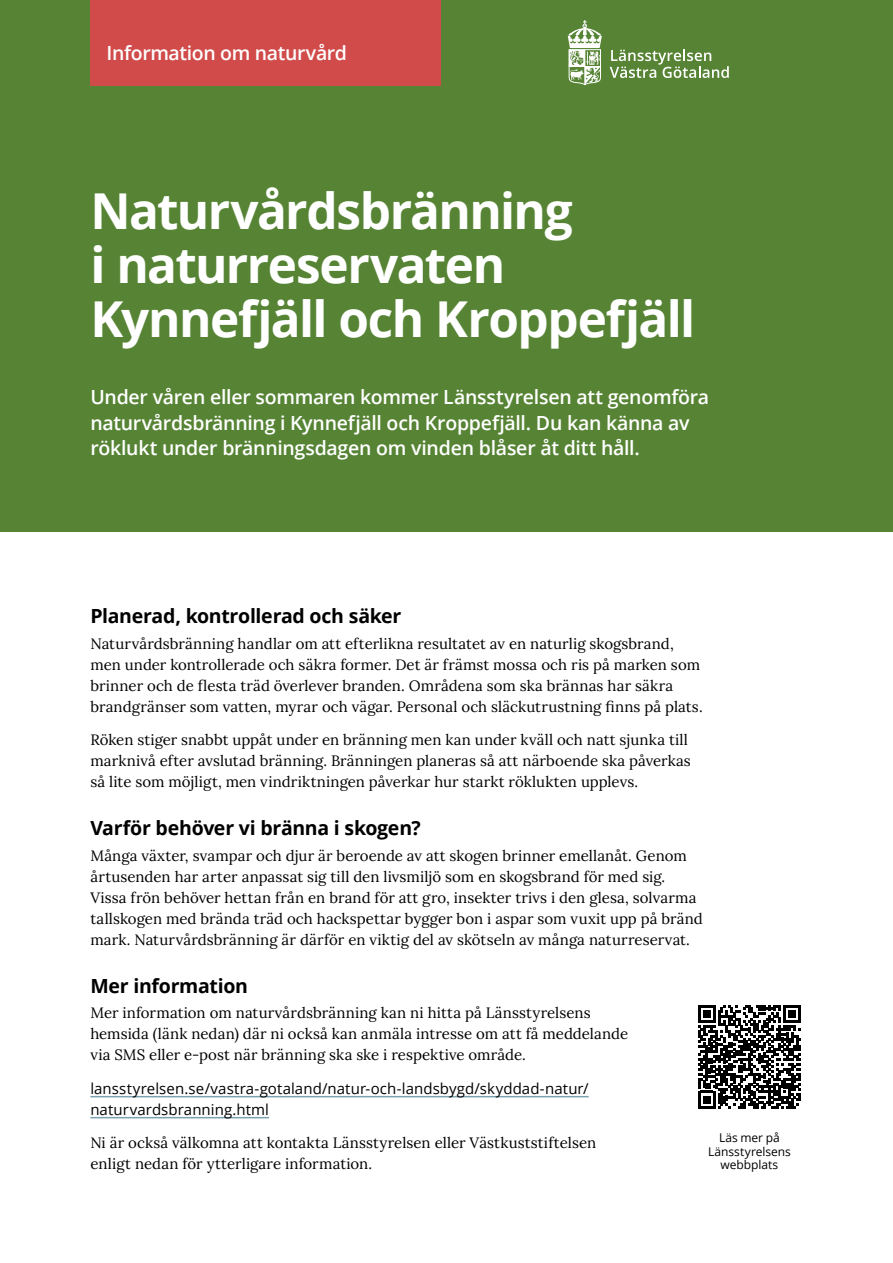
<style>
.page{position:relative;width:893px;height:1263px;background:#fff}
.page>*{position:absolute;margin:0;border:0;box-sizing:border-box;transform-origin:0 0}
.Titelrubrik{font:700 49.5px/54px "Open Sans";letter-spacing:-.03em;color:#fff}
.Ingress{font:600 19.5px/25.5px "Open Sans";letter-spacing:-.015em;color:#fff}
.Rubrik_2{font:700 19.5px "Open Sans";letter-spacing:-.015em;color:#000}
.Text_i_huvudet{font:600 19.5px "Open Sans";letter-spacing:-.02em;color:#fff}
.Brödtext{font:15px/21px "Lora";letter-spacing:.005em;color:#000}
.Brödtext-2{font:15px/21px "Open Sans";letter-spacing:.005em;color:#000}
.Bildtext_under_bild{font:12px/13.5px "Open Sans";letter-spacing:-.005em;color:#000;text-align:center}
</style>
<div class="page">
<div style="left:0;top:0;width:893px;height:531px;background:#568434"></div>
<hr style="left:90px;top:1096px;width:499px;height:1px;background:#7ca2b2">
<hr style="left:90px;top:1117px;width:179px;height:1px;background:#7ca2b2">
<div style="left:90px;top:0;width:351px;height:85px;background:#d14b4b"></div>
<svg style="left:698px;top:1005px;width:103px;height:103px"></svg>
<svg style="left:568px;top:20px;width:34px;height:65px"></svg>
<svg style="left:610px;top:49px;width:119px;height:29px"></svg>
<p class="Text_i_huvudet" style="left:106px;top:40px;width:242px">Information om naturvård</p>
<h1 class="Titelrubrik" style="left:90px;top:183px;width:606px">Naturvårdsbränning<br>i naturreservaten<br>Kynnefjäll och Kroppefjäll</h1>
<p class="Ingress" style="left:90px;top:384px;width:620px">Under våren eller sommaren kommer Länsstyrelsen att genomföra naturvårdsbränning i Kynnefjäll och Kroppefjäll. Du kan känna av röklukt under bränningsdagen om vinden blåser åt ditt håll.</p>
<h2 class="Rubrik_2" style="left:90px;top:602px;width:313px">Planerad, kontrollerad och säker</h2>
<p class="Brödtext" style="left:90px;top:632px;width:614px">Naturvårdsbränning handlar om att efterlikna resultatet av en naturlig skogsbrand, men under kontrollerade och säkra former. Det är främst mossa och ris på marken som brinner och de flesta träd överlever branden. Områdena som ska brännas har säkra brandgränser som vatten, myrar och vägar. Personal och släckutrustning finns på plats.</p>
<p class="Brödtext" style="left:90px;top:728px;width:602px">Röken stiger snabbt uppåt under en bränning men kan under kväll och natt sjunka till marknivå efter avslutad bränning. Bränningen planeras så att närboende ska påverkas så lite som möjligt, men vindriktningen påverkar hur starkt röklukten upplevs.</p>
<h2 class="Rubrik_2" style="left:90px;top:814px;width:332px">Varför behöver vi bränna i skogen?</h2>
<p class="Brödtext" style="left:90px;top:844px;width:614px">Många växter, svampar och djur är beroende av att skogen brinner emellanåt. Genom årtusenden har arter anpassat sig till den livsmiljö som en skogsbrand för med sig.<br>Vissa frön behöver hettan från en brand för att gro, insekter trivs i den glesa, solvarma tallskogen med brända träd och hackspettar bygger bon i aspar som vuxit upp på bränd mark. Naturvårdsbränning är därför en viktig del av skötseln av många naturreservat.</p>
<h2 class="Rubrik_2" style="left:90px;top:972px;width:159px">Mer information</h2>
<p class="Brödtext" style="left:90px;top:1001px;width:539px">Mer information om naturvårdsbränning kan ni hitta på Länsstyrelsens hemsida (länk nedan) där ni också kan anmäla intresse om att få meddelande via SMS eller e-post när bränning ska ske i respektive område.</p>
<p class="Brödtext-2" style="left:90px;top:1077px;width:500px">lansstyrelsen.se/vastra-gotaland/natur-och-landsbygd/skyddad-natur/ naturvardsbranning.html</p>
<p class="Brödtext" style="left:90px;top:1131px;width:507px">Ni är också välkomna att kontakta Länsstyrelsen eller Västkuststiftelsen enligt nedan för ytterligare information.</p>
<p class="Bildtext_under_bild" style="left:708px;top:1131px;width:84px">Läs mer på<br>Länsstyrelsens webbplats</p>
</div>
